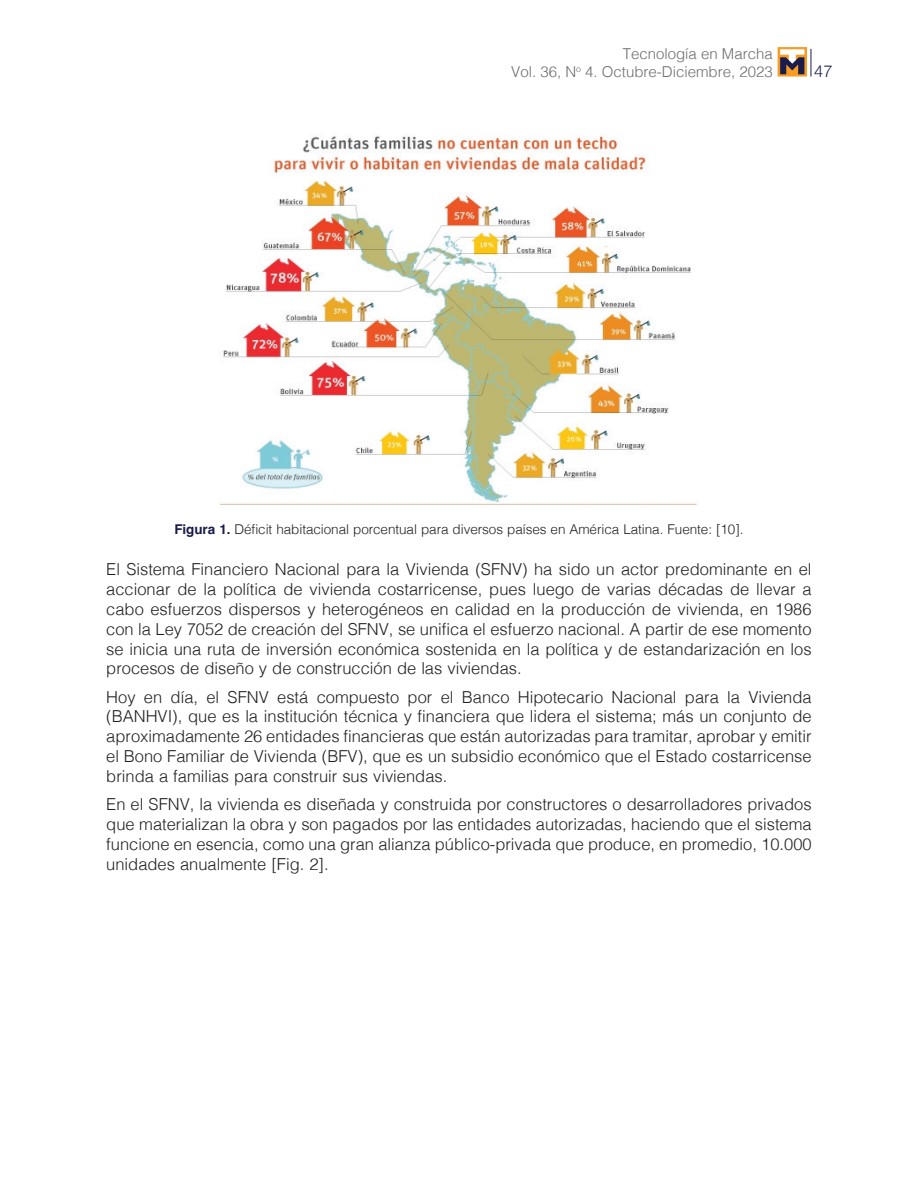
<style>
.page{position:relative;width:918px;height:1188px;background:#fff}
.page>*{position:absolute;margin:0;border:0;box-sizing:border-box;transform-origin:0 0}
.t1{font:300 16.5px/19.8px "Helvetica";color:#231f20;text-align:justify}
.t2{font:300 16.5px "Helvetica Neue";color:#1a1c4c}
.t3{font:300 15px/18px "Helvetica";color:#6c6d70;text-align:right}
.t4{font:300 13.5px "Helvetica";letter-spacing:-.005em;color:#231f20}
.s1{font-weight:700;color:#1a1c4c}
</style>
<div class="page">
<svg style="left:811px;top:49px;width:1px;height:28px"></svg>
<svg style="left:778px;top:47px;width:29px;height:30px"></svg>
<svg style="left:780px;top:49px;width:24px;height:25px"></svg>
<img style="left:219px;top:135px;width:478px;height:370px">
<p class="t3" style="left:511px;top:43px;width:263px">Tecnología en Marcha<br>Vol. 36, N<sup>o</sup> 4. Octubre-Diciembre, 2023</p>
<p class="t2" style="left:814px;top:57px;width:20px">47</p>
<p class="t4" style="left:174px;top:518px;width:571px"><span class="s1">Figura 1.</span> Déficit habitacional porcentual para diversos países en América Latina. Fuente: [10].</p>
<p class="t1" style="left:106px;top:558px;width:707px">El Sistema Financiero Nacional para la Vivienda (SFNV) ha sido un actor predominante en el accionar de la política de vivienda costarricense, pues luego de varias décadas de llevar a cabo esfuerzos dispersos y heterogéneos en calidad en la producción de vivienda, en 1986 con la Ley 7052 de creación del SFNV, se unifica el esfuerzo nacional. A partir de ese momento se inicia una ruta de inversión económica sostenida en la política y de estandarización en los procesos de diseño y de construcción de las viviendas.</p>
<p class="t1" style="left:106px;top:686px;width:707px">Hoy en día, el SFNV está compuesto por el Banco Hipotecario Nacional para la Vivienda (BANHVI), que es la institución técnica y financiera que lidera el sistema; más un conjunto de aproximadamente 26 entidades financieras que están autorizadas para tramitar, aprobar y emitir el Bono Familiar de Vivienda (BFV), que es un subsidio económico que el Estado costarricense brinda a familias para construir sus viviendas.</p>
<p class="t1" style="left:106px;top:793px;width:707px">En el SFNV, la vivienda es diseñada y construida por constructores o desarrolladores privados que materializan la obra y son pagados por las entidades autorizadas, haciendo que el sistema funcione en esencia, como una gran alianza público-privada que produce, en promedio, 10.000 unidades anualmente [Fig. 2].</p>
</div>
